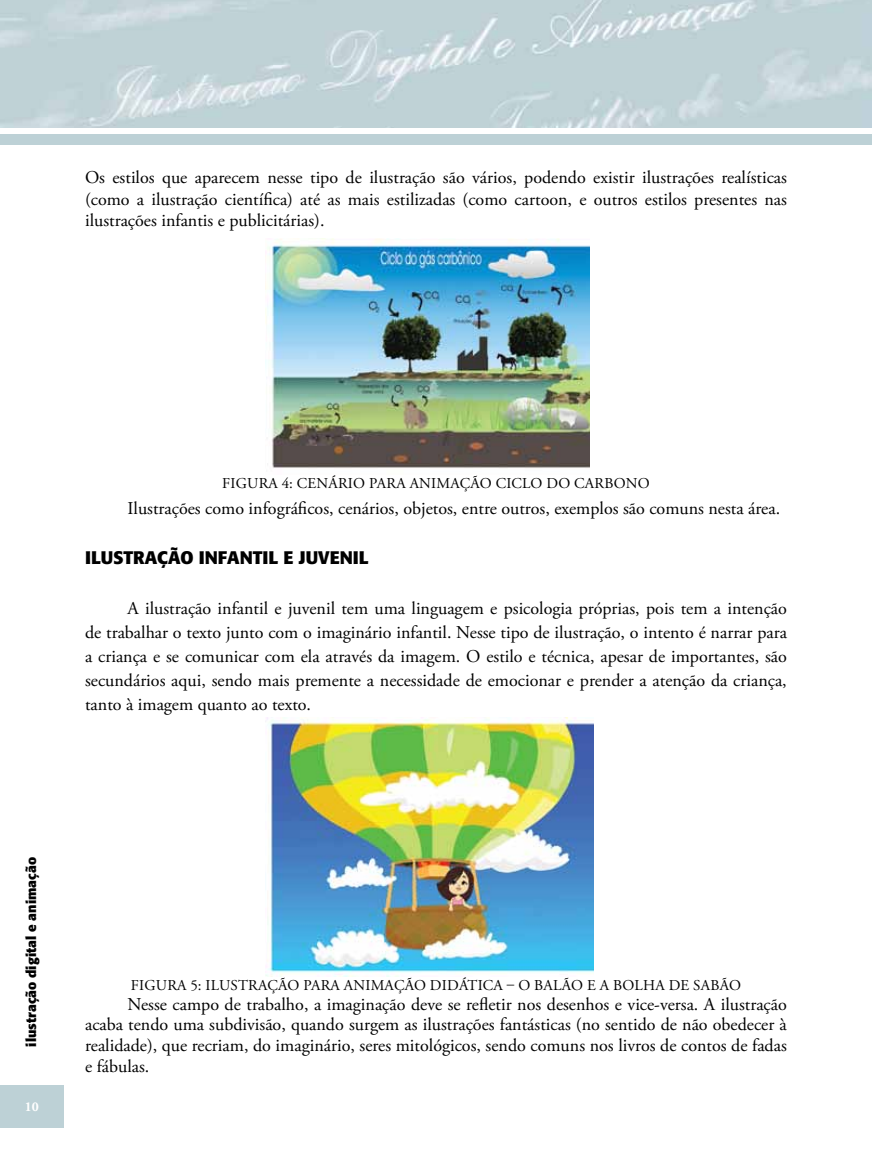
<style>
.page{position:relative;width:872px;height:1170px;background:#fff}
.page>*{position:absolute;margin:0;border:0;box-sizing:border-box;transform-origin:0 0}
.t1{font:18px/24px "Adobe Garamond Pro";color:#000;text-align:justify}
.t2{font:700 18px "Formata";color:#000}
.t3{font:15px "Adobe Garamond Pro";letter-spacing:.015em;color:#000}
.t4{font:700 13.5px "Formata";color:#000}
.t5{font:700 13.5px "Adobe Garamond Pro";color:#fff}
</style>
<div class="page">
<div style="left:0;top:134px;width:872px;height:11px;background:#bdd1d6"></div>
<div style="left:0;top:1084px;width:64px;height:43px;background:#bdd1d6"></div>
<img style="left:0;top:0;width:872px;height:127px">
<img style="left:266px;top:238px;width:323px;height:230px">
<img style="left:266px;top:717px;width:327px;height:259px">
<p class="t1" style="left:85px;top:167px;width:703px;line-height:21.6px">Os estilos que aparecem nesse tipo de ilustração são vários, podendo existir ilustrações realísticas (como a ilustração científica) até as mais estilizadas (como cartoon, e outros estilos presentes nas ilustrações infantis e publicitárias).</p>
<p class="t3" style="left:222px;top:474px;width:19px">Figura</p>
<p class="t3" style="left:282px;top:474px;width:37px">4: Cenário</p>
<p class="t3" style="left:369px;top:474px;width:11px">para</p>
<p class="t3" style="left:410px;top:474px;width:12px">animação</p>
<p class="t3" style="left:495px;top:474px;width:11px">ciclo</p>
<p class="t3" style="left:546px;top:474px;width:40px">do carbono</p>
<p class="t1" style="left:128px;top:496px;width:654px">Ilustrações como infográficos, cenários, objetos, entre outros, exemplos são comuns nesta área.</p>
<p class="t2" style="left:85px;top:546px;width:277px">ILU STRAÇÃO INFANTIL E JUVENIL</p>
<p class="t1" style="left:85px;top:596px;width:703px;text-indent:43px">A ilustração infantil e juvenil tem uma linguagem e psicologia próprias, pois tem a intenção de trabalhar o texto junto com o imaginário infantil. Nesse tipo de ilustração, o intento é narrar para a criança e se comunicar com ela através da imagem. O estilo e técnica, apesar de importantes, são secundários aqui, sendo mais premente a necessidade de emocionar e prender a atenção da criança, tanto à imagem quanto ao texto.</p>
<p class="t4" style="left:23px;top:1046px;width:191px;rotate:-90deg">ilustração digital e animação</p>
<p class="t5" style="left:25px;top:1098px;width:16px">10</p>
<p class="t3" style="left:131px;top:976px;width:19px">Figura</p>
<p class="t3" style="left:190px;top:976px;width:32px">5: Ilustração</p>
<p class="t3" style="left:303px;top:976px;width:11px">para</p>
<p class="t3" style="left:344px;top:976px;width:12px">animação</p>
<p class="t3" style="left:430px;top:976px;width:11px">didática</p>
<p class="t3" style="left:507px;top:976px;width:48px">– O Balão</p>
<p class="t3" style="left:587px;top:976px;width:47px">e a Bolha</p>
<p class="t3" style="left:668px;top:976px;width:74px">de SabãO</p>
<p class="t1" style="left:85px;top:994px;width:703px;line-height:20.5px;text-indent:43px">Nesse campo de trabalho, a imaginação deve se refletir nos desenhos e vice-versa. A ilustração acaba tendo uma subdivisão, quando surgem as ilustrações fantásticas (no sentido de não obedecer à realidade), que recriam, do imaginário, seres mitológicos, sendo comuns nos livros de contos de fadas e fábulas.</p>
</div>
